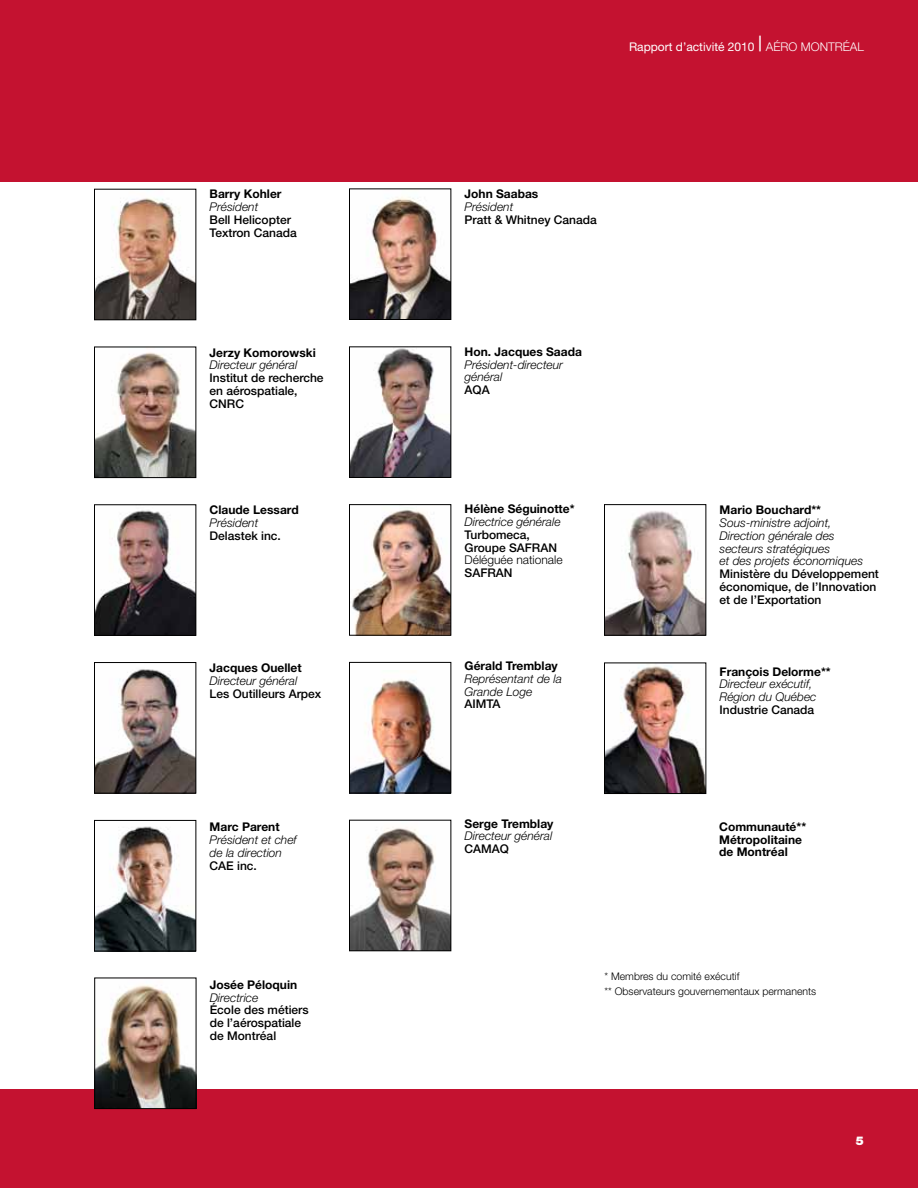
<style>
.page{position:relative;width:918px;height:1188px;background:#fff}
.page>*{position:absolute;margin:0;border:0;box-sizing:border-box;transform-origin:0 0}
.t1{font:italic 300 12px/12.8px "Helvetica Neue";color:#000}
.t2{font:500 12px/12.8px "Helvetica Neue";color:#000}
.t3{font:700 12px/12.8px "Helvetica Neue";color:#000}
.t4{font:12px "Helvetica Neue";color:#fff}
.t5{font:300 12px "Helvetica Neue";color:#000}
.t6{font:900 12px "Helvetica Neue";color:#fff}
.t7{font:300 10.5px/15px "Helvetica Neue";color:#000}
.s1{font-size:21px}
.s2{font-weight:300}
</style>
<div class="page">
<div style="left:0;top:0;width:918px;height:182px;background:#c41230"></div>
<div style="left:0;top:1089px;width:918px;height:99px;background:#c41230"></div>
<img style="left:96px;top:985px;width:98px;height:122px">
<div style="left:94px;top:978px;width:102px;height:131px;border:1px solid #000"></div>
<img style="left:606px;top:665px;width:98px;height:127px">
<div style="left:604px;top:663px;width:102px;height:131px;border:1px solid #000"></div>
<img style="left:606px;top:511px;width:98px;height:122px">
<div style="left:604px;top:504px;width:102px;height:131px;border:1px solid #000"></div>
<img style="left:96px;top:198px;width:98px;height:120px">
<div style="left:94px;top:189px;width:102px;height:131px;border:1px solid #000"></div>
<img style="left:351px;top:349px;width:98px;height:127px">
<div style="left:349px;top:347px;width:102px;height:131px;border:1px solid #000"></div>
<img style="left:96px;top:352px;width:98px;height:124px">
<div style="left:94px;top:347px;width:102px;height:131px;border:1px solid #000"></div>
<img style="left:352px;top:507px;width:97px;height:126px">
<div style="left:349px;top:504px;width:102px;height:131px;border:1px solid #000"></div>
<img style="left:351px;top:196px;width:98px;height:122px">
<div style="left:349px;top:189px;width:102px;height:131px;border:1px solid #000"></div>
<img style="left:96px;top:510px;width:98px;height:124px">
<div style="left:94px;top:505px;width:102px;height:131px;border:1px solid #000"></div>
<img style="left:351px;top:679px;width:98px;height:112px">
<div style="left:349px;top:662px;width:102px;height:131px;border:1px solid #000"></div>
<img style="left:96px;top:669px;width:98px;height:122px">
<div style="left:94px;top:662px;width:102px;height:131px;border:1px solid #000"></div>
<img style="left:96px;top:826px;width:98px;height:123px">
<div style="left:94px;top:820px;width:102px;height:131px;border:1px solid #000"></div>
<img style="left:351px;top:827px;width:98px;height:122px">
<div style="left:349px;top:820px;width:102px;height:131px;border:1px solid #000"></div>
<p class="t3" style="left:210px;top:188px;width:73px">Barry Kohler</p>
<p class="t1" style="left:210px;top:200px;width:50px">Président</p>
<p class="t2" style="left:210px;top:213px;width:89px">Bell Helicopter<br>Textron Canada</p>
<p class="t3" style="left:210px;top:346px;width:108px">Jerzy Komorowski</p>
<p class="t1" style="left:210px;top:359px;width:89px">Directeur général</p>
<p class="t2" style="left:210px;top:371px;width:116px">Institut de recherche en aérospatiale,<br>CNRC</p>
<p class="t3" style="left:210px;top:503px;width:91px">Claude Lessard</p>
<p class="t1" style="left:210px;top:516px;width:50px">Président</p>
<p class="t2" style="left:210px;top:529px;width:73px">Delastek inc.</p>
<p class="t3" style="left:210px;top:661px;width:94px">Jacques Ouellet</p>
<p class="t1" style="left:210px;top:674px;width:89px">Directeur général</p>
<p class="t2" style="left:210px;top:687px;width:113px">Les Outilleurs Arpex</p>
<p class="t3" style="left:210px;top:820px;width:72px">Marc Parent</p>
<p class="t1" style="left:210px;top:833px;width:89px">Président et chef de la direction</p>
<p class="t2" style="left:210px;top:859px;width:49px">CAE inc.</p>
<p class="t3" style="left:210px;top:978px;width:89px">Josée Péloquin</p>
<p class="t1" style="left:210px;top:991px;width:50px">Directrice</p>
<p class="t2" style="left:210px;top:1004px;width:100px">École des métiers de l’aérospatiale de Montréal</p>
<p class="t4" style="left:629px;top:40px;width:232px">Rapport d’activité 2010 <span class="s1">|</span> <span class="s2">Aéro Montréal</span></p>
<p class="t3" style="left:465px;top:187px;width:75px">John Saabas</p>
<p class="t1" style="left:465px;top:200px;width:50px">Président</p>
<p class="t2" style="left:465px;top:213px;width:134px">Pratt &amp; Whitney Canada</p>
<p class="t3" style="left:465px;top:345px;width:119px">Hon. Jacques Saada</p>
<p class="t1" style="left:465px;top:358px;width:100px">Président-directeur général</p>
<p class="t2" style="left:465px;top:383px;width:27px">AQA</p>
<p class="t3" style="left:465px;top:502px;width:111px">Hélène Séguinotte*</p>
<p class="t1" style="left:465px;top:515px;width:98px">Directrice générale</p>
<p class="t2" style="left:465px;top:528px;width:94px">Turbomeca,<br>Groupe SAFRAN</p>
<p class="t5" style="left:465px;top:553px;width:100px">Déléguée nationale</p>
<p class="t2" style="left:465px;top:566px;width:50px">SAFRAN</p>
<p class="t3" style="left:465px;top:659px;width:95px">Gérald Tremblay</p>
<p class="t1" style="left:465px;top:672px;width:99px">Représentant de la<br>Grande Loge</p>
<p class="t2" style="left:465px;top:698px;width:38px">AIMTA</p>
<p class="t3" style="left:465px;top:817px;width:90px">Serge Tremblay</p>
<p class="t1" style="left:465px;top:829px;width:89px">Directeur général</p>
<p class="t2" style="left:465px;top:842px;width:46px">CAMAQ</p>
<p class="t3" style="left:720px;top:503px;width:103px">Mario Bouchard**</p>
<p class="t1" style="left:720px;top:516px;width:145px">Sous-ministre adjoint,<br>Direction générale des secteurs stratégiques<br>et des projets économiques</p>
<p class="t2" style="left:720px;top:567px;width:161px">Ministère du Développement économique, de l’Innovation et de l’Exportation</p>
<p class="t3" style="left:720px;top:665px;width:113px">François Delorme**</p>
<p class="t1" style="left:720px;top:677px;width:98px">Directeur exécutif,<br>Région du Québec</p>
<p class="t2" style="left:720px;top:703px;width:96px">Industrie Canada</p>
<p class="t3" style="left:719px;top:820px;width:89px">Communauté**<br>Métropolitaine de Montréal</p>
<p class="t7" style="left:604px;top:969px;width:213px">* Membres du comité exécutif<br>** Observateurs gouvernementaux permanents</p>
<p class="t6" style="left:856px;top:1134px;width:10px">5</p>
</div>
